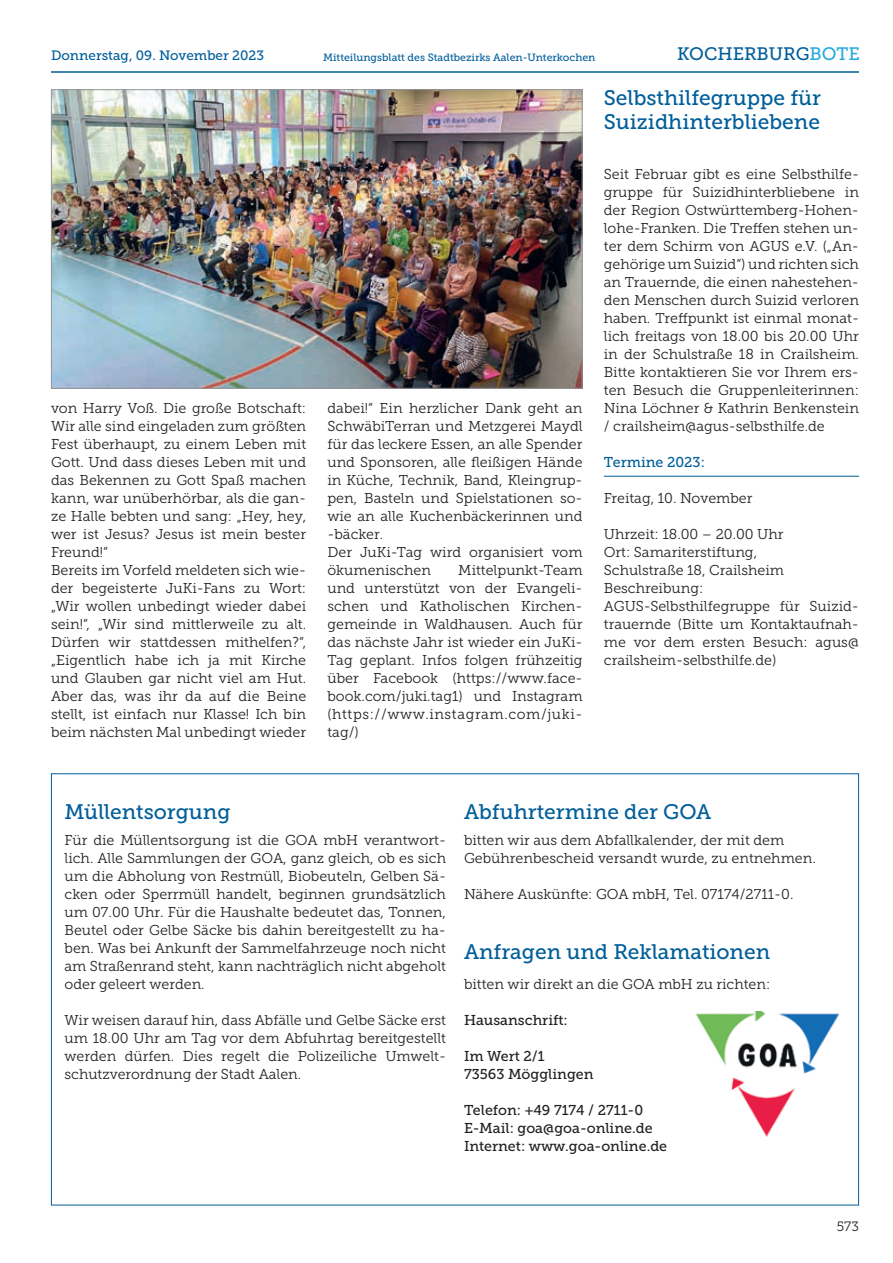
<style>
.page{position:relative;width:893px;height:1263px;background:#fff}
.page>*{position:absolute;margin:0;border:0;box-sizing:border-box;transform-origin:0 0}
.t1{font:21px/24px "Museo Slab 500";color:#005e9a}
.t2{font:18px "Museo Slab 500";color:#005e9a}
.t3{font:14.25px/18px "Museo Slab 300";color:#231f20}
.t4{font:14.25px/18px "Museo Slab 500";color:#231f20}
.t5{font:14.25px "Museo Slab 500";color:#005e9a}
.t6{font:13.5px "Museo Slab 500";color:#005e9a}
.t7{font:13.5px "Museo Slab 300";color:#231f20}
.t8{font:10.5px "Museo Slab 500";color:#005e9a}
.s1{color:#24aae1}
</style>
<div class="page">
<hr style="left:51px;top:71px;width:808px;height:2px;background:#005e9a">
<hr style="left:604px;top:476px;width:255px;height:1px;background:#005e9a">
<img style="left:53px;top:91px;width:528px;height:296px">
<div style="left:51px;top:89px;width:532px;height:300px;border:1px solid #939598"></div>
<img style="left:696px;top:1012px;width:143px;height:125px">
<p class="t6" style="left:51px;top:48px;width:215px">Donnerstag, 09. November 2023</p>
<p class="t8" style="left:323px;top:51px;width:274px">Mitteilungsblatt des Stadtbezirks Aalen-Unterkochen</p>
<p class="t2" style="left:677px;top:44px;width:184px">KOCHERBURG<span class="s1">BOTE</span></p>
<p class="t3" style="left:51px;top:399px;width:257px">von Harry Voß. Die große Botschaft:<br>Wir alle sind eingeladen zum größten Fest überhaupt, zu einem Leben mit Gott. Und dass dieses Leben mit und das Bekennen zu Gott Spaß machen kann, war unüberhörbar, als die gan&shy;ze Halle bebten und sang: „Hey, hey, wer ist Jesus? Jesus ist mein bester Freund!“<br>Bereits im Vorfeld meldeten sich wie&shy;der begeisterte JuKi-Fans zu Wort: „Wir wollen unbedingt wieder dabei sein!“, „Wir sind mittlerweile zu alt.<br>Dürfen wir stattdessen mithelfen?“, „Eigentlich habe ich ja mit Kirche und Glauben gar nicht viel am Hut.<br>Aber das, was ihr da auf die Beine stellt, ist einfach nur Klasse! Ich bin beim nächsten Mal unbedingt wieder</p>
<p class="t3" style="left:327px;top:399px;width:257px">dabei!“ Ein herzlicher Dank geht an<br>SchwäbiTerran und Metzgerei Maydl für das leckere Essen, an alle Spender und Sponsoren, alle fleißigen Hände in Küche, Technik, Band, Kleingrup&shy;pen, Basteln und Spielstationen so&shy;wie an alle Kuchenbäckerinnen und -bäcker.<br>Der JuKi-Tag wird organisiert vom ökumenischen</p>
<p class="t3" style="left:327px;top:561px;width:257px;text-align:justify;text-indent:131px">Mittelpunkt-Team und unterstützt von der Evangeli&shy;schen und Katholischen Kirchen&shy;gemeinde in Waldhausen. Auch für das nächste Jahr ist wieder ein JuKi-Tag geplant. Infos folgen frühzeitig über Facebook (https://www.face&shy;book.com/juki.tag1) und Instagram (https://www.instagram.com/juki&shy;tag/)</p>
<h1 class="t1" style="left:604px;top:86px;width:219px">Selbsthilfegruppe für<br>Suizidhinterbliebene</h1>
<p class="t3" style="left:604px;top:165px;width:257px;text-align:justify">Seit Februar gibt es eine Selbsthilfe&shy;gruppe für Suizidhinterbliebene in der Region Ostwürttemberg-Hohen&shy;lohe-Franken. Die Treffen stehen un&shy;ter dem Schirm von AGUS e.V. („An&shy;gehörige um Suizid“) und richten sich an Trauernde, die einen nahestehen&shy;den Menschen durch Suizid verloren haben. Treffpunkt ist einmal monat&shy;lich freitags von 18.00 bis 20.00 Uhr in der Schulstraße 18 in Crailsheim.<br>Bitte kontaktieren Sie vor Ihrem ers&shy;ten Besuch die Gruppenleiterinnen:<br>Nina Löchner &amp; Kathrin Benkenstein / crailsheim@agus-selbsthilfe.de</p>
<p class="t5" style="left:604px;top:454px;width:103px">Termine 2023:</p>
<p class="t3" style="left:604px;top:489px;width:150px">Freitag, 10. November</p>
<p class="t3" style="left:604px;top:525px;width:257px">Uhrzeit: 18.00 – 20.00 Uhr<br>Ort: Samariterstiftung,<br>Schulstraße 18, Crailsheim<br>Beschreibung:<br>AGUS-Selbsthilfegruppe für Suizid&shy;trauernde (Bitte um Kontaktaufnah&shy;me vor dem ersten Besuch: agus@ crailsheim-selbsthilfe.de)</p>
<h1 class="t1" style="left:65px;top:800px;width:167px">Müllentsorgung</h1>
<p class="t3" style="left:65px;top:831px;width:383px;text-align:justify">Für die Müllentsorgung ist die GOA mbH verantwort&shy;lich. Alle Sammlungen der GOA, ganz gleich, ob es sich um die Abholung von Restmüll, Biobeuteln, Gelben Sä&shy;cken oder Sperrmüll handelt, beginnen grundsätzlich um 07.00 Uhr. Für die Haushalte bedeutet das, Tonnen, Beutel oder Gelbe Säcke bis dahin bereitgestellt zu ha&shy;ben. Was bei Ankunft der Sammelfahrzeuge noch nicht am Straßenrand steht, kann nachträglich nicht abgeholt oder geleert werden.</p>
<p class="t3" style="left:65px;top:1011px;width:383px;text-align:justify">Wir weisen darauf hin, dass Abfälle und Gelbe Säcke erst um 18.00 Uhr am Tag vor dem Abfuhrtag bereitgestellt werden dürfen. Dies regelt die Polizeiliche Umwelt&shy;schutzverordnung der Stadt Aalen.</p>
<h1 class="t1" style="left:464px;top:800px;width:249px">Abfuhrtermine der GOA</h1>
<p class="t3" style="left:464px;top:831px;width:353px">bitten wir aus dem Abfallkalender, der mit dem<br>Gebührenbescheid versandt wurde, zu entnehmen.</p>
<p class="t3" style="left:464px;top:885px;width:331px">Nähere Auskünfte: GOA mbH, Tel. 07174/2711-0.</p>
<h1 class="t1" style="left:464px;top:940px;width:308px">Anfragen und Reklamationen</h1>
<p class="t3" style="left:464px;top:975px;width:308px">bitten wir direkt an die GOA mbH zu richten:</p>
<p class="t4" style="left:464px;top:1011px;width:105px">Hausanschrift:</p>
<p class="t4" style="left:464px;top:1047px;width:131px">Im Wert 2/1<br>73563 Mögglingen</p>
<p class="t4" style="left:464px;top:1101px;width:205px">Telefon: +49 7174 / 2711-0<br>E-Mail: goa@goa-online.de<br>Internet: www.goa-online.de</p>
<p class="t7" style="left:837px;top:1218px;width:24px">573</p>
</div>
